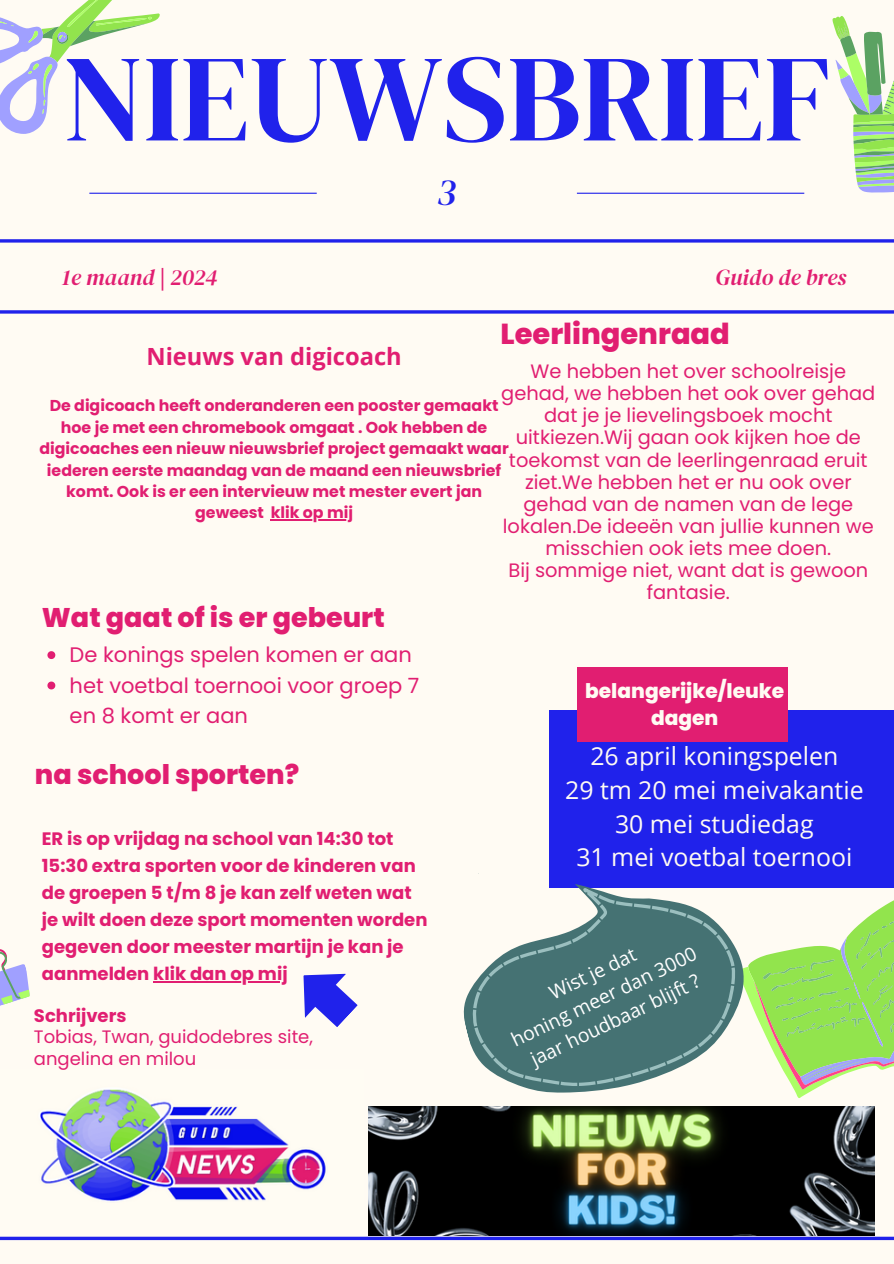
<style>
.page{position:relative;width:894px;height:1264px;background:#fff}
.page>*{position:absolute;margin:0;border:0;box-sizing:border-box;transform-origin:0 0}
.t1{font:123.3px "DM Serif Display";color:#2022eb}
.t2{font:italic 37.5px "DM Serif Display";color:#2022eb}
.t3{font:800 28.8px "Poppins";color:#e11e71}
.t4{font:800 27px "Poppins";color:#e11e71}
.t5{font:24.9px/33.8px "Open Sans";color:#fffbf3;text-align:center}
.t6{font:700 23.7px "Open Sans";color:#e11e71}
.t7{font:italic 22.5px "DM Serif Display";color:#e11e71}
.t8{font:21px/30.3px "Poppins";color:#e11e71}
.t9{font:800 20.1px/27.5px "Poppins";color:#fffbf3;text-align:center}
.t10{font:19.35px/22px "Poppins";color:#e11e71;text-align:center}
.t11{font:19.2px/26px "Open Sans";color:#fff;text-align:center}
.t12{font:700 18px/27px "Poppins";color:#e11e71}
.t13{font:18px/21.3px "Poppins";color:#e11e71}
.t14{font:700 15.75px/21.3px "Poppins";color:#e11e71;text-align:center}
</style>
<div class="page">
<div style="left:0;top:0;width:893px;height:1263px;background:#fffbf3"></div>
<img style="left:39px;top:1088px;width:287px;height:113px">
<hr style="left:89px;top:193px;width:227px;height:1px;background:#2022eb">
<hr style="left:0;top:239px;width:893px;height:3px;background:#2022eb">
<hr style="left:0;top:310px;width:893px;height:3px;background:#2022eb">
<hr style="left:0;top:1236px;width:893px;height:3px;background:#2022eb">
<hr style="left:576px;top:193px;width:228px;height:1px;background:#2022eb">
<div style="left:549px;top:710px;width:344px;height:178px;background:#2022eb"></div>
<div style="left:576px;top:667px;width:211px;height:74px;background:#e11e71"></div>
<svg style="left:764px;top:901px;width:129px;height:197px"></svg>
<svg style="left:0;top:0;width:159px;height:133px"></svg>
<svg style="left:832px;top:16px;width:61px;height:176px"></svg>
<svg style="left:0;top:949px;width:30px;height:57px"></svg>
<img style="left:368px;top:1106px;width:506px;height:129px">
<hr style="left:153px;top:981px;width:134px;height:1px;background:#e11e71">
<svg style="left:438px;top:956px;width:326px;height:163px"></svg>
<svg style="left:448px;top:873px;width:306px;height:237px;fill:#457273"></svg>
<svg style="left:303px;top:973px;width:55px;height:54px"></svg>
<svg style="left:47px;top:651px;width:8px;height:8px"></svg>
<svg style="left:47px;top:681px;width:8px;height:8px"></svg>
<hr style="left:271px;top:519px;width:82px;height:1px;background:#e11e71">
<p class="t1" style="left:63px;top:13px;width:768px">NIEUWSBRIEF</p>
<h1 class="t2" style="left:437px;top:166px;width:20px">3</h1>
<h3 class="t7" style="left:62px;top:261px;width:157px">1e maand | 2024</h3>
<p class="t7" style="left:715px;top:261px;width:132px">Guido de bres</p>
<p class="t3" style="left:500px;top:314px;width:231px">Leerlingenraad</p>
<p class="t6" style="left:146px;top:340px;width:257px">Nieuws van digicoach</p>
<h6 class="t14" style="left:39px;top:395px;width:470px">De digicoach heeft onderanderen een pooster gemaakt hoe je met een chromebook omgaat . Ook hebben de digicoaches een nieuw nieuwsbrief project gemaakt waar iederen eerste maandag van de maand een nieuwsbrief komt. Ook is er een intervieuw met mester evert jan geweest klik op mij</h6>
<p class="t10" style="left:501px;top:360px;width:375px">We hebben het over schoolreisje gehad, we hebben het ook over gehad dat je je lievelingsboek mocht uitkiezen.Wij gaan ook kijken hoe de toekomst van de leerlingenraad eruit ziet.We hebben het er nu ook over gehad van de namen van de lege lokalen.De ideeën van jullie kunnen we misschien ook iets mee doen.<br>Bij sommige niet, want dat is gewoon fantasie.</p>
<h5 class="t4" style="left:42px;top:599px;width:344px">Wat gaat of is er gebeurt</h5>
<p class="t8" style="left:70px;top:640px;width:344px">De konings spelen komen er aan</p>
<h4 class="t8" style="left:70px;top:670px;width:351px">het voetbal toernooi voor groep 7 en 8 komt er aan</h4>
<p class="t4" style="left:35px;top:755px;width:266px">na school sporten?</p>
<h4 class="t12" style="left:42px;top:825px;width:387px">ER is op vrijdag na school van 14:30 tot 15:30 extra sporten voor de kinderen van de groepen 5 t/m 8 je kan zelf weten wat je wilt doen deze sport momenten worden gegeven door meester martijn je kan je aanmelden klik dan op mij</h4>
<h2 class="t12" style="left:34px;top:1002px;width:94px">Schrijvers</h2>
<p class="t13" style="left:34px;top:1026px;width:280px">Tobias, Twan, guidodebres site, angelina en milou</p>
<h6 class="t9" style="left:585px;top:677px;width:201px">belangerijke/leuke dagen</h6>
<h4 class="t5" style="left:565px;top:738px;width:300px">26 april koningspelen<br>29 tm 20 mei meivakantie<br>30 mei studiedag<br>31 mei voetbal toernooi</h4>
<p class="t11" style="left:495px;top:1005px;width:205px;rotate:-26deg">Wist je dat<br>honing meer dan 3000 jaar houdbaar blijft ?</p>
</div>
